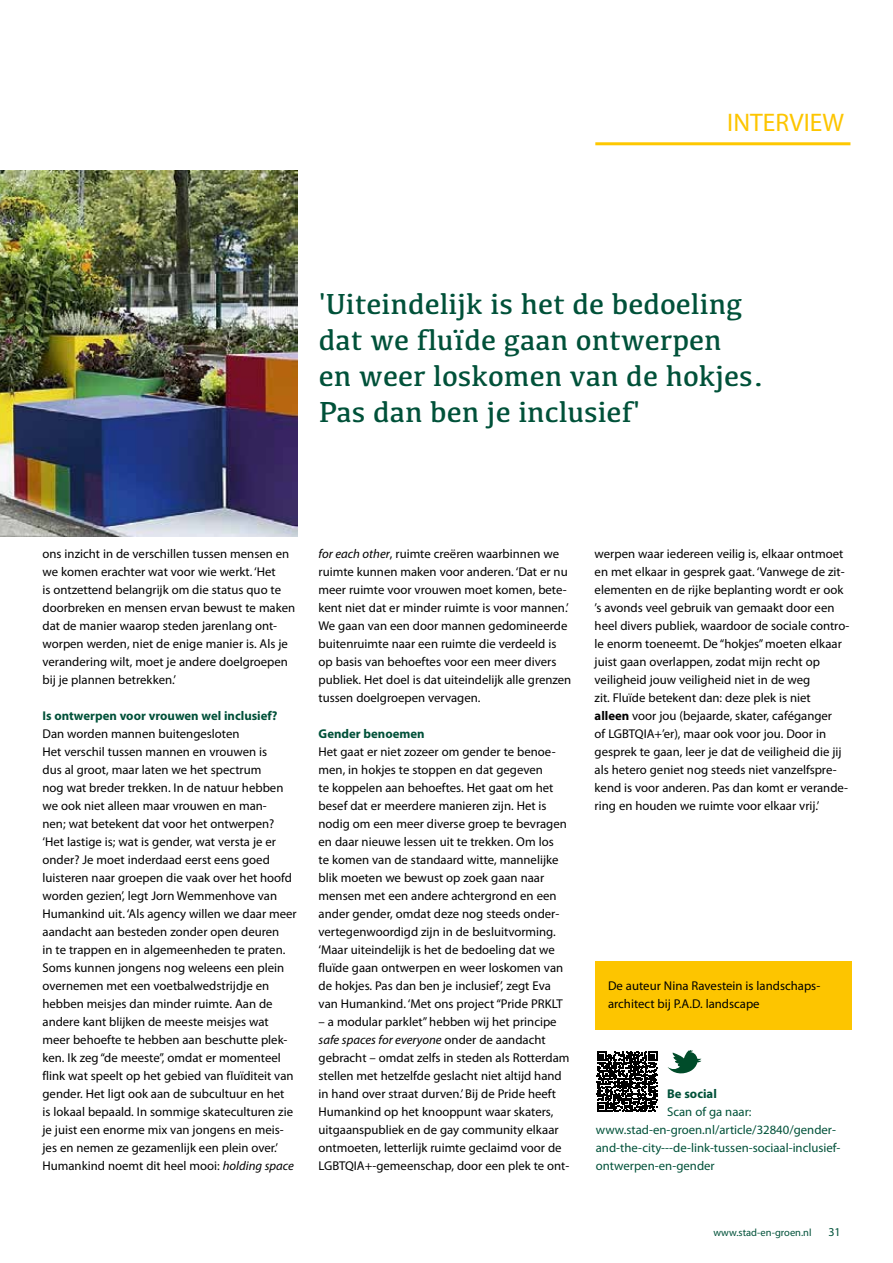
<style>
.page{position:relative;width:893px;height:1263px;background:#fff}
.page>*{position:absolute;margin:0;border:0;box-sizing:border-box;transform-origin:0 0}
.t1{font:30px/36px "Kefa";color:#005139}
.t2{font:25.5px "Myriad Pro";color:#fdc500}
.t3{font:12.75px/18px "Myriad Pro";color:#000}
.t4{font:12.75px/18px "Myriad Pro";color:#005139}
.t5{font:700 12.75px "Myriad Pro";color:#005139}
.t6{font:12px "Myriad Pro";color:#005139}
.t7{font:10.5px "Myriad Pro";color:#005139}
.s1{font-style:italic}
.s2{font-weight:700}
</style>
<div class="page">
<hr style="left:595px;top:142px;width:255px;height:3px;background:#fec800">
<img style="left:0;top:170px;width:298px;height:366px">
<svg style="left:596px;top:1051px;width:62px;height:57px"></svg>
<svg style="left:597px;top:1051px;width:60px;height:61px"></svg>
<svg style="left:668px;top:1050px;width:33px;height:23px"></svg>
<div style="left:595px;top:961px;width:256px;height:69px;background:#fdc500"></div>
<h2 class="t2" style="left:727px;top:107px;width:118px">INTERVIEW</h2>
<h1 class="t1" style="left:319px;top:285px;width:447px">'Uiteindelijk is het de bedoeling dat we fluïde gaan ontwerpen<br>en weer loskomen van de hokjes.<br>Pas dan ben je inclusief'</h1>
<p class="t3" style="left:43px;top:545px;width:254px">ons inzicht in de verschillen tussen mensen en we komen erachter wat voor wie werkt. ‘Het<br>is ontzettend belangrijk om die status quo te doorbreken en mensen ervan bewust te maken dat de manier waarop steden jarenlang ont&shy;worpen werden, niet de enige manier is. Als je verandering wilt, moet je andere doelgroepen bij je plannen betrekken.’</p>
<p class="t5" style="left:43px;top:707px;width:237px">Is ontwerpen voor vrouwen wel inclusief?</p>
<p class="t3" style="left:43px;top:725px;width:256px">Dan worden mannen buitengesloten<br>Het verschil tussen mannen en vrouwen is<br>dus al groot, maar laten we het spectrum<br>nog wat breder trekken. In de natuur hebben we ook niet alleen maar vrouwen en man-<br>nen; wat betekent dat voor het ontwerpen? ‘Het lastige is; wat is gender, wat versta je er onder? Je moet inderdaad eerst eens goed luisteren naar groepen die vaak over het hoofd worden gezien’, legt Jorn Wemmenhove van Humankind uit. ‘Als agency willen we daar meer aandacht aan besteden zonder open deuren<br>in te trappen en in algemeenheden te praten.<br>Soms kunnen jongens nog weleens een plein overnemen met een voetbalwedstrijdje en hebben meisjes dan minder ruimte. Aan de andere kant blijken de meeste meisjes wat meer behoefte te hebben aan beschutte plek&shy;ken. Ik zeg “de meeste”, omdat er momenteel flink wat speelt op het gebied van fluïditeit van gender. Het ligt ook aan de subcultuur en het<br>is lokaal bepaald. In sommige skateculturen zie je juist een enorme mix van jongens en meis&shy;jes en nemen ze gezamenlijk een plein over.’ Humankind noemt dit heel mooi: <span class="s1">holding space</span></p>
<p class="t3" style="left:319px;top:545px;width:254px"><span class="s1">for each other</span>, ruimte creëren waarbinnen we ruimte kunnen maken voor anderen. ‘Dat er nu meer ruimte voor vrouwen moet komen, bete&shy;kent niet dat er minder ruimte is voor mannen.’ We gaan van een door mannen gedomineerde buitenruimte naar een ruimte die verdeeld is op basis van behoeftes voor een meer divers publiek. Het doel is dat uiteindelijk alle grenzen tussen doelgroepen vervagen.</p>
<p class="t5" style="left:319px;top:726px;width:108px">Gender benoemen</p>
<p class="t3" style="left:319px;top:743px;width:250px">Het gaat er niet zozeer om gender te benoe&shy;men, in hokjes te stoppen en dat gegeven<br>te koppelen aan behoeftes. Het gaat om het besef dat er meerdere manieren zijn. Het is nodig om een meer diverse groep te bevragen en daar nieuwe lessen uit te trekken. Om los te komen van de standaard witte, mannelijke blik moeten we bewust op zoek gaan naar mensen met een andere achtergrond en een ander gender, omdat deze nog steeds onder&shy;vertegenwoordigd zijn in de besluitvorming. ‘Maar uiteindelijk is het de bedoeling dat we fluïde gaan ontwerpen en weer loskomen van de hokjes. Pas dan ben je inclusief’, zegt Eva van Humankind. ‘Met ons project “Pride PRKLT</p>
<p class="t3" style="left:319px;top:1013px;width:252px">– a modular parklet” hebben wij het principe <span class="s1">safe spaces for everyone</span> onder de aandacht gebracht – omdat zelfs in steden als Rotterdam stellen met hetzelfde geslacht niet altijd hand in hand over straat durven.’ Bij de Pride heeft Humankind op het knooppunt waar skaters, uitgaanspubliek en de gay community elkaar ontmoeten, letterlijk ruimte geclaimd voor de LGBTQIA+-gemeenschap, door een plek te ont-</p>
<p class="t3" style="left:595px;top:545px;width:256px">werpen waar iedereen veilig is, elkaar ontmoet en met elkaar in gesprek gaat. ‘Vanwege de zit&shy;elementen en de rijke beplanting wordt er ook ’s avonds veel gebruik van gemaakt door een heel divers publiek, waardoor de sociale contro&shy;le enorm toeneemt. De “hokjes” moeten elkaar juist gaan overlappen, zodat mijn recht op veiligheid jouw veiligheid niet in de weg<br>zit. Fluïde betekent dan: deze plek is niet<br><span class="s2">alleen</span> voor jou (bejaarde, skater, caféganger<br>of LGBTQIA+’er), maar ook voor jou. Door in gesprek te gaan, leer je dat de veiligheid die jij als hetero geniet nog steeds niet vanzelfspre&shy;kend is voor anderen. Pas dan komt er verande&shy;ring en houden we ruimte voor elkaar vrij.’</p>
<p class="t3" style="left:608px;top:977px;width:213px">De auteur Nina Ravestein is landschaps&shy;architect bij P.A.D. landscape</p>
<p class="t5" style="left:667px;top:1085px;width:51px">Be social</p>
<p class="t4" style="left:596px;top:1103px;width:246px;text-indent:71px">Scan of ga naar: www.stad-en-groen.nl/article/32840/gender&shy;and-the-city---de-link-tussen-sociaal-inclusief&shy;ontwerpen-en-gender</p>
<p class="t7" style="left:713px;top:1226px;width:100px">www.stad-en-groen.nl</p>
<p class="t6" style="left:828px;top:1224px;width:14px">31</p>
</div>
